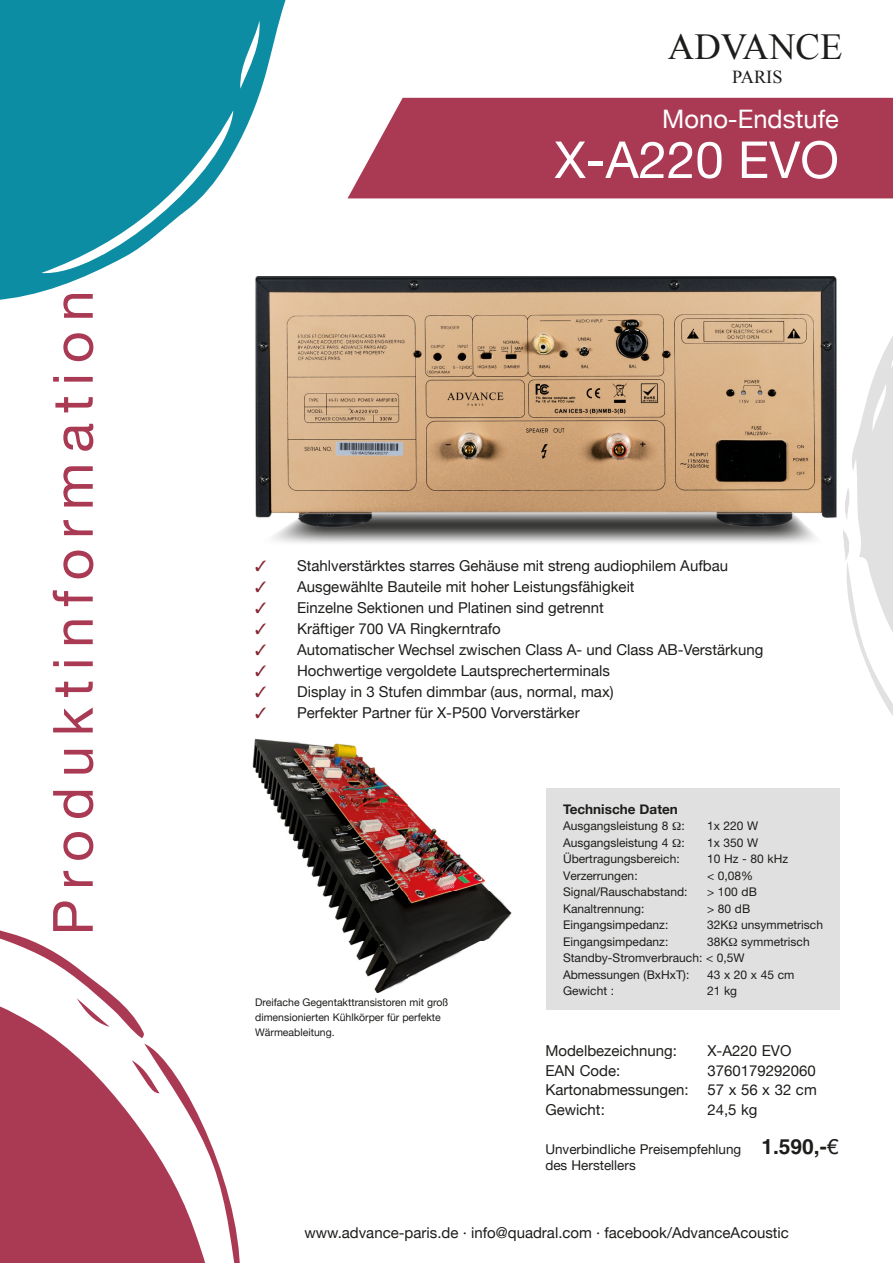
<style>
.page{position:relative;width:893px;height:1263px;background:#fff}
.page>*{position:absolute;margin:0;border:0;box-sizing:border-box;transform-origin:0 0}
.t1{font:55.5px "Helvetica Neue East A";letter-spacing:.18em;color:#aa3a54}
.t2{font:51px "Helvetica Neue";color:#fff}
.t3{font:36.6px "Times New Roman";color:#1d1d1b}
.t4{font:25.5px "Helvetica Neue";color:#fff}
.t5{font:18.3px "Times New Roman";color:#1d1d1b}
.t6{font:15px/19.5px "Helvetica Neue";color:#1d1d1b;text-align:justify}
.t7{font:13.5px/16.5px "Helvetica Neue";color:#1d1d1b}
.t8{font:700 13.5px "Helvetica Neue";color:#1d1d1b}
.t9{font:12px/16.5px "Helvetica Neue";color:#1d1d1b}
.t10{font:10.5px/15px "Helvetica Neue";color:#1d1d1b}
.s1{color:#872634}
.s2{font-family:"Helvetica";font-weight:700;font-size:21px}
.s3{font-size:21px}
</style>
<div class="page">
<div style="left:348px;top:98px;width:545px;height:100px;background:#aa3a54"></div>
<svg style="left:0;top:930px;width:145px;height:333px;fill:#aa3a54"></svg>
<svg style="left:132px;top:1044px;width:108px;height:219px"></svg>
<svg style="left:77px;top:998px;width:33px;height:29px"></svg>
<svg style="left:0;top:0;width:286px;height:300px;fill:#0d8da3"></svg>
<svg style="left:845px;top:336px;width:48px;height:380px"></svg>
<img style="left:233px;top:276px;width:616px;height:254px">
<img style="left:843px;top:530px;width:6px;height:24px">
<img style="left:844px;top:487px;width:5px;height:34px">
<img style="left:255px;top:511px;width:572px;height:32px">
<img style="left:253px;top:739px;width:259px;height:254px">
<div style="left:547px;top:788px;width:293px;height:222px;background:#e0e0e0"></div>
<h1 class="t1" style="left:40px;top:935px;width:646px;rotate:-90deg">Produktinformation</h1>
<h3 class="t3" style="left:668px;top:22px;width:176px">ADVANCE</h3>
<p class="t5" style="left:732px;top:65px;width:52px">PARIS</p>
<h3 class="t4" style="left:662px;top:101px;width:178px">Mono-Endstufe</h3>
<h2 class="t2" style="left:555px;top:123px;width:286px">X-A220 EVO</h2>
<p class="t6" style="left:255px;top:557px;width:474px"><span class="s1">✓</span> Stahlverstärktes starres Gehäuse mit streng audiophilem Aufbau</p>
<p class="t6" style="left:255px;top:578px;width:381px"><span class="s1">✓</span> Ausgewählte Bauteile mit hoher Leistungsfähigkeit</p>
<p class="t6" style="left:255px;top:599px;width:350px"><span class="s1">✓</span> Einzelne Sektionen und Platinen sind getrennt</p>
<p class="t6" style="left:255px;top:620px;width:247px"><span class="s1">✓</span> Kräftiger 700 VA Ringkerntrafo</p>
<p class="t6" style="left:255px;top:641px;width:510px"><span class="s1">✓</span> Automatischer Wechsel zwischen Class A- und Class AB-Verstärkung</p>
<p class="t6" style="left:255px;top:662px;width:356px"><span class="s1">✓</span> Hochwertige vergoldete Lautsprecherterminals</p>
<p class="t6" style="left:255px;top:683px;width:360px"><span class="s1">✓</span> Display in 3 Stufen dimmbar (aus, normal, max)</p>
<p class="t6" style="left:255px;top:704px;width:326px"><span class="s1">✓</span> Perfekter Partner für X-P500 Vorverstärker</p>
<p class="t10" style="left:255px;top:996px;width:195px">Dreifache Gegentakttransistoren mit groß dimensionierten Kühlkörper für perfekte<br>Wärmeableitung.</p>
<p class="t8" style="left:563px;top:798px;width:116px">Technische Daten</p>
<p class="t9" style="left:563px;top:818px;width:123px">Ausgangsleistung 8 :</p>
<p class="t9" style="left:707px;top:818px;width:53px">1x 220 W</p>
<p class="t9" style="left:563px;top:834px;width:123px">Ausgangsleistung 4 :</p>
<p class="t9" style="left:707px;top:834px;width:53px">1x 350 W</p>
<p class="t9" style="left:563px;top:851px;width:118px">Übertragungsbereich:</p>
<p class="t9" style="left:707px;top:851px;width:83px">10 Hz - 80 kHz</p>
<p class="t9" style="left:563px;top:867px;width:76px">Verzerrungen:</p>
<p class="t9" style="left:707px;top:867px;width:48px">&lt; 0,08%</p>
<p class="t9" style="left:563px;top:884px;width:126px">Signal/Rauschabstand:</p>
<p class="t9" style="left:707px;top:884px;width:51px">&gt; 100 dB</p>
<p class="t9" style="left:563px;top:900px;width:83px">Kanaltrennung:</p>
<p class="t9" style="left:707px;top:900px;width:45px">&gt; 80 dB</p>
<p class="t9" style="left:563px;top:917px;width:107px">Eingangsimpedanz:</p>
<p class="t9" style="left:707px;top:917px;width:118px">32K unsymmetrisch</p>
<p class="t9" style="left:563px;top:933px;width:107px">Eingangsimpedanz:</p>
<p class="t9" style="left:563px;top:933px;width:248px;text-indent:144px">38K symmetrisch<br>Standby-Stromverbrauch: &lt; 0,5W<br>Abmessungen (BxHxT):</p>
<p class="t9" style="left:707px;top:966px;width:89px">43 x 20 x 45 cm</p>
<p class="t9" style="left:563px;top:983px;width:53px">Gewicht :</p>
<p class="t9" style="left:707px;top:983px;width:32px">21 kg</p>
<p class="t6" style="left:545px;top:1042px;width:133px">Modelbezeichnung:</p>
<p class="t6" style="left:707px;top:1042px;width:86px">X-A220 EVO</p>
<p class="t6" style="left:545px;top:1062px;width:76px">EAN Code:</p>
<p class="t6" style="left:545px;top:1062px;width:273px;text-indent:162px">3760179292060<br>Kartonabmessungen: 57 x 56 x 32 cm Gewicht:</p>
<p class="t6" style="left:707px;top:1101px;width:52px">24,5 kg</p>
<p class="t7" style="left:545px;top:1142px;width:295px">Unverbindliche Preisempfehlung <span class="s2">1.590,-</span><span class="s3">€ </span>des Herstellers</p>
<p class="t6" style="left:304px;top:1224px;width:486px">www.advance-paris.de · info@quadral.com · facebook/AdvanceAcoustic</p>
</div>
